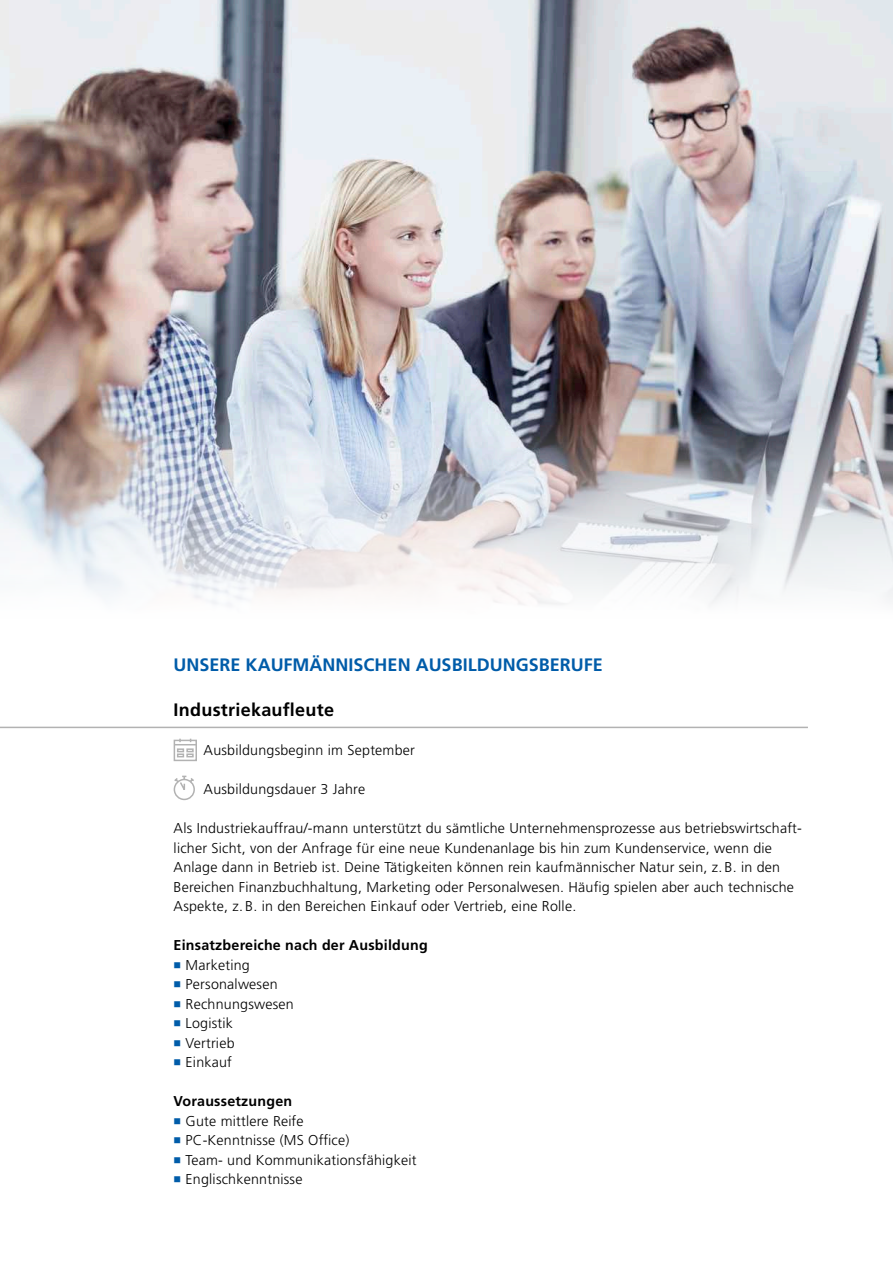
<style>
.page{position:relative;width:893px;height:1263px;background:#fff}
.page>*{position:absolute;margin:0;border:0;box-sizing:border-box;transform-origin:0 0}
.t1{font:700 18px "Frutiger LT Pro";color:#005ca9}
.t2{font:700 18px "Frutiger LT Pro";letter-spacing:.015em;color:#000}
.t3{font:300 14.25px/19.5px "Frutiger LT Pro";letter-spacing:.015em;color:#000}
.t4{font:700 14.25px "Frutiger LT Pro";letter-spacing:.015em;color:#000}
.s1{color:#005ca9}
</style>
<div class="page">
<svg style="left:173px;top:739px;width:24px;height:23px"></svg>
<svg style="left:173px;top:775px;width:22px;height:26px"></svg>
<hr style="left:0;top:727px;width:808px;height:1px;background:#b2b2b2">
<img style="left:0;top:0;width:893px;height:605px">
<p class="t1" style="left:174px;top:654px;width:431px">UNSERE KAUFMÄNNISCHEN AUSBILDUNGSBERUFE</p>
<p class="t2" style="left:174px;top:699px;width:162px">Industriekaufleute</p>
<p class="t3" style="left:204px;top:740px;width:213px">Ausbildungsbeginn im September</p>
<p class="t3" style="left:204px;top:779px;width:163px">Ausbildungsdauer 3 Jahre</p>
<p class="t3" style="left:174px;top:818px;width:630px">Als Industriekauffrau/-mann unterstützt du sämtliche Unternehmensprozesse aus betriebswirtschaft&shy;licher Sicht, von der Anfrage für eine neue Kundenanlage bis hin zum Kundenservice, wenn die Anlage dann in Betrieb ist. Deine Tätigkeiten können rein kaufmännischer Natur sein, z. B. in den Bereichen Finanzbuchhaltung, Marketing oder Personalwesen. Häufig spielen aber auch technische Aspekte, z. B. in den Bereichen Einkauf oder Vertrieb, eine Rolle.</p>
<p class="t4" style="left:174px;top:937px;width:256px">Einsatzbereiche nach der Ausbildung</p>
<p class="t3" style="left:174px;top:955px;width:78px"><span class="s1">■</span> Marketing</p>
<p class="t3" style="left:174px;top:974px;width:106px"><span class="s1">■</span> Personalwesen</p>
<p class="t3" style="left:174px;top:994px;width:122px"><span class="s1">■</span> Rechnungswesen</p>
<p class="t3" style="left:174px;top:1013px;width:61px"><span class="s1">■</span> Logistik</p>
<p class="t3" style="left:174px;top:1033px;width:62px"><span class="s1">■</span> Vertrieb</p>
<p class="t3" style="left:174px;top:1052px;width:60px"><span class="s1">■</span> Einkauf</p>
<p class="t4" style="left:174px;top:1093px;width:120px">Voraussetzungen</p>
<p class="t3" style="left:174px;top:1111px;width:132px"><span class="s1">■</span> Gute mittlere Reife</p>
<p class="t3" style="left:174px;top:1130px;width:177px"><span class="s1">■</span> PC-Kenntnisse (MS Office)</p>
<p class="t3" style="left:174px;top:1150px;width:244px"><span class="s1">■</span> Team- und Kommunikationsfähigkeit</p>
<p class="t3" style="left:174px;top:1169px;width:130px"><span class="s1">■</span> Englischkenntnisse</p>
</div>
